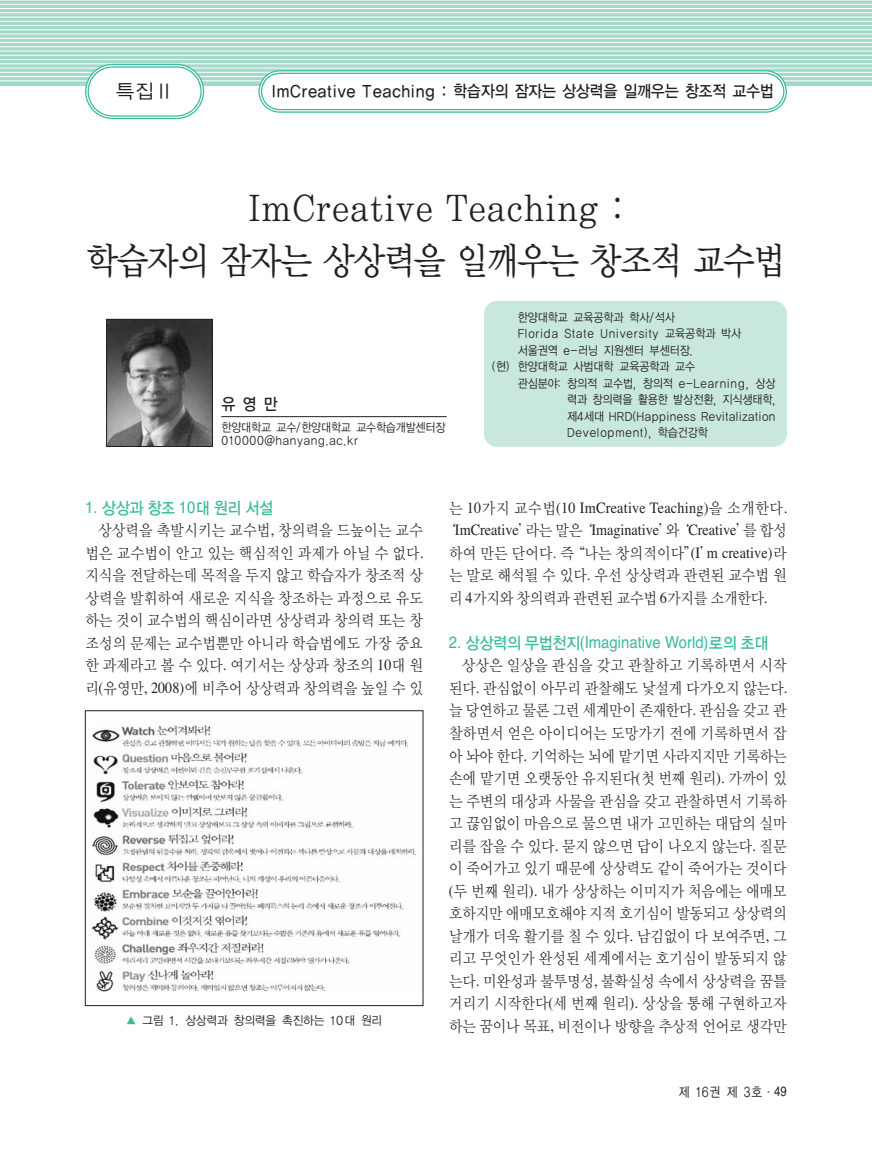
<style>
.page{position:relative;width:872px;height:1170px;background:#fff}
.page>*{position:absolute;margin:0;border:0;box-sizing:border-box;transform-origin:0 0}
.t1{font:37.5px/52.5px "Y Mj O13 A";letter-spacing:-.04em;color:#231f20;text-align:center;scale:.9 1}
.t2{font:19.5px "YGO12 A";color:#231f20}
.t3{font:16.5px "YGO13 A";letter-spacing:-.075em;color:#231f20;scale:.9 1}
.t4{font:16.5px "Helvetica";color:#38bb9c;scale:.9 1}
.t5{font:16.5px "YGO13 A";letter-spacing:-.075em;color:#38bb9c;scale:.9 1}
.t6{font:15.75px/22.5px "Y Mj O12 A";letter-spacing:-.05em;color:#231f20;text-align:justify;scale:.9 1}
.t7{font:15.75px/22.5px "Times";color:#231f20;text-align:center;scale:.9 1}
.t8{font:13.5px "YGO12 A";color:#231f20;scale:.85 1}
.t9{font:12px/13.5px "YGO12 A";letter-spacing:-.07em;color:#231f20;scale:.9 1}
.t10{font:12px "YGO12 A";color:#231f20;scale:.9 1}
.t11{font:12px "YGO12 A";letter-spacing:-.03em;color:#231f20;scale:.9 1}
.t12{font:12px "YGO12 A";letter-spacing:-.07em;color:#231f20;scale:.95 1}
.s1{font-family:"Helvetica"}
.s2{font-family:"Times"}
.s3{color:#38bb9c}
.s4{font-family:"Y Mj O12 A"}
.s5{font-family:"YGO13 A"}
</style>
<div class="page">
<svg style="left:0;top:1px;width:872px;height:84px;background:#abdbcc"></svg>
<hr style="left:0;top:80px;width:872px;height:1px;background:#fff">
<hr style="left:0;top:76px;width:872px;height:1px;background:#fff">
<hr style="left:0;top:72px;width:872px;height:1px;background:#fff">
<hr style="left:0;top:68px;width:872px;height:1px;background:#fff">
<hr style="left:0;top:63px;width:872px;height:1px;background:#fff">
<hr style="left:0;top:59px;width:872px;height:1px;background:#fff">
<hr style="left:0;top:55px;width:872px;height:1px;background:#fff">
<hr style="left:0;top:51px;width:872px;height:1px;background:#fff">
<hr style="left:0;top:46px;width:872px;height:1px;background:#fff">
<hr style="left:0;top:42px;width:872px;height:1px;background:#fff">
<hr style="left:0;top:38px;width:872px;height:1px;background:#fff">
<hr style="left:0;top:34px;width:872px;height:1px;background:#fff">
<hr style="left:0;top:29px;width:872px;height:1px;background:#fff">
<hr style="left:0;top:25px;width:872px;height:1px;background:#fff">
<hr style="left:0;top:21px;width:872px;height:1px;background:#fff">
<hr style="left:0;top:17px;width:872px;height:1px;background:#fff">
<hr style="left:0;top:12px;width:872px;height:1px;background:#fff">
<hr style="left:0;top:8px;width:872px;height:1px;background:#fff">
<hr style="left:0;top:4px;width:872px;height:1px;background:#fff">
<svg style="left:258px;top:70px;width:529px;height:43px"></svg>
<div style="left:484px;top:301px;width:303px;height:145px;background:#c8e7dd;border-radius:13px"></div>
<svg style="left:106px;top:319px;width:341px;height:128px"></svg>
<svg style="left:84px;top:63px;width:121px;height:57px"></svg>
<img style="left:91px;top:725px;width:325px;height:267px">
<div style="left:85px;top:710px;width:338px;height:295px;border:1px solid #231f20"></div>
<p class="t2" style="left:115px;top:79px;width:60px">특집Ⅱ</p>
<p class="t3" style="left:271px;top:84px;width:560px">ImCreative Teaching : 학습자의 잠자는 상상력을 일깨우는 창조적 교수법</p>
<h1 class="t1" style="left:86px;top:184px;width:780px">ImCreative Teaching :<br>학습자의 잠자는 상상력을 일깨우는 창조적 교수법</h1>
<p class="t9" style="left:517px;top:310px;width:177px">한양대학교 교육공학과 학사/석사</p>
<p class="t10" style="left:517px;top:326px;width:251px">Florida State University 교육공학과 박사</p>
<p class="t9" style="left:517px;top:343px;width:197px">서울권역 e-러닝 지원센터 부센터장.</p>
<p class="t9" style="left:492px;top:359px;width:228px">(현) 한양대학교 사범대학 교육공학과 교수</p>
<p class="t9" style="left:517px;top:376px;width:289px">관심분야: 창의적 교수법, 창의적 e-Learning, 상상</p>
<p class="t9" style="left:567px;top:392px;width:234px">력과 창의력을 활용한 발상전환, 지식생태학,</p>
<p class="t11" style="left:567px;top:409px;width:234px">제4세대 HRD(Happiness Revitalization</p>
<p class="t10" style="left:567px;top:425px;width:159px">Development), 학습건강학</p>
<p class="t3" style="left:221px;top:396px;width:65px">유 영 만</p>
<p class="t9" style="left:221px;top:420px;width:251px">한양대학교 교수/한양대학교 교수학습개발센터장<br>010000@hanyang.ac.kr</p>
<p class="t5" style="left:85px;top:500px;width:211px"><span class="s1">1.</span> 상상과 창조 <span class="s1">10</span>대 원리 서설</p>
<p class="t6" style="left:85px;top:519px;width:377px;text-indent:13px">상상력을 촉발시키는 교수법<span class="s2">,</span> 창의력을 드높이는 교수 법은 교수법이 안고 있는 핵심적인 과제가 아닐 수 없다<span class="s2">. </span>지식을 전달하는데 목적을 두지 않고 학습자가 창조적 상 상력을 발휘하여 새로운 지식을 창조하는 과정으로 유도 하는 것이 교수법의 핵심이라면 상상력과 창의력 또는 창 조성의 문제는 교수법뿐만 아니라 학습법에도 가장 중요 한 과제라고 볼 수 있다<span class="s2">.</span> 여기서는 상상과 창조의 <span class="s2">10</span>대 원 리<span class="s2">(</span>유영만<span class="s2">, 2008)</span>에 비추어 상상력과 창의력을 높일 수 있</p>
<p class="t12" style="left:126px;top:1013px;width:272px"><span class="s3">▲</span> 그림 1. 상상력과 창의력을 촉진하는 10대 원리</p>
<p class="t7" style="left:441px;top:498px;width:385px"><span class="s4">는</span> 10<span class="s4">가지 교수법</span>(10 ImCreative Teaching)<span class="s4">을 소개한다</span>. <span class="s4">‘</span>ImCreative<span class="s4">’라는 말은‘</span>Imaginative<span class="s4">’와‘</span>Creative<span class="s4">’를 합성</span></p>
<p class="t6" style="left:449px;top:542px;width:377px">하여 만든 단어다<span class="s2">.</span> 즉“나는 창의적이다”<span class="s2">(I</span>’<span class="s2">m creative)</span>라 는 말로 해석될 수 있다<span class="s2">.</span> 우선 상상력과 관련된 교수법 원 리 <span class="s2">4</span>가지와 창의력과 관련된 교수법 <span class="s2">6</span>가지를 소개한다<span class="s2">.</span></p>
<p class="t4" style="left:449px;top:636px;width:357px">2. <span class="s5">상상력의 무법천지</span>(Imaginative World)<span class="s5">로의 초대</span></p>
<p class="t6" style="left:449px;top:654px;width:377px;text-indent:13px">상상은 일상을 관심을 갖고 관찰하고 기록하면서 시작 된다<span class="s2">.</span> 관심없이 아무리 관찰해도 낯설게 다가오지 않는다<span class="s2">. </span>늘 당연하고 물론 그런 세계만이 존재한다<span class="s2">.</span> 관심을 갖고 관 찰하면서 얻은 아이디어는 도망가기 전에 기록하면서 잡 아 놔야 한다<span class="s2">.</span> 기억하는 뇌에 맡기면 사라지지만 기록하는 손에 맡기면 오랫동안 유지된다<span class="s2">(</span>첫 번째 원리<span class="s2">).</span> 가까이 있 는 주변의 대상과 사물을 관심을 갖고 관찰하면서 기록하 고 끊임없이 마음으로 물으면 내가 고민하는 대답의 실마 리를 잡을 수 있다<span class="s2">.</span> 묻지 않으면 답이 나오지 않는다<span class="s2">.</span> 질문 이 죽어가고 있기 때문에 상상력도 같이 죽어가는 것이다 <span class="s2">(</span>두 번째 원리<span class="s2">).</span> 내가 상상하는 이미지가 처음에는 애매모 호하지만 애매모호해야 지적 호기심이 발동되고 상상력의 날개가 더욱 활기를 칠 수 있다<span class="s2">.</span> 남김없이 다 보여주면<span class="s2">,</span> 그 리고 무엇인가 완성된 세계에서는 호기심이 발동되지 않 는다<span class="s2">.</span> 미완성과 불투명성<span class="s2">,</span> 불확실성 속에서 상상력을 꿈틀 거리기 시작한다<span class="s2">(</span>세 번째 원리<span class="s2">).</span> 상상을 통해 구현하고자 하는 꿈이나 목표<span class="s2">,</span> 비전이나 방향을 추상적 언어로 생각만</p>
<p class="t8" style="left:678px;top:1082px;width:129px">제 16권 제 3호<span class="s4">·</span><span class="s1">49</span></p>
</div>
